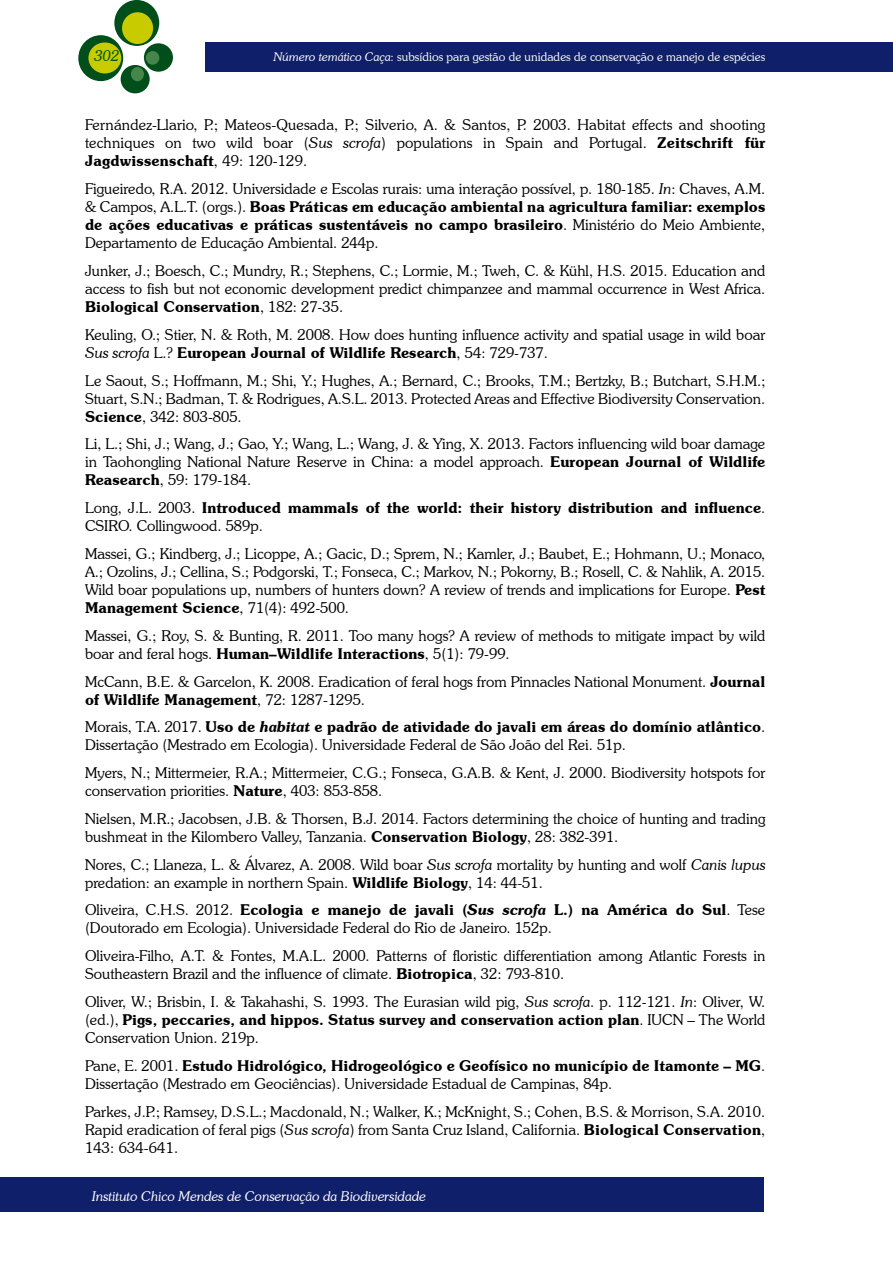
<style>
.page{position:relative;width:893px;height:1263px;background:#fff}
.page>*{position:absolute;margin:0;border:0;box-sizing:border-box;transform-origin:0 0}
.t1{font:300 15px/18px "Souvenir IT Cby BT";color:#000}
.t2{font:600 15px/18px "Souvenir IT Cby BT";color:#000}
.t3{font:italic 300 15px "Souvenir IT Cby BT";color:#004e1a}
.t4{font:italic 300 13.5px "Souvenir IT Cby BT";color:#fff}
.t5{font:300 12px "Souvenir IT Cby BT";color:#fff}
.s1{font-style:italic}
.s2{font-weight:600}
.s3{font-weight:300}
.s4{font-weight:600;font-style:italic}
</style>
<div class="page">
<div style="left:205px;top:43px;width:687px;height:29px;background:#101f69"></div>
<div style="left:114px;top:0;width:45px;height:46px;background:#004e1a;border-radius:50%"></div>
<div style="left:78px;top:35px;width:45px;height:46px;background:#004e1a;border-radius:50%"></div>
<div style="left:144px;top:43px;width:29px;height:29px;background:#004e1a;border-radius:50%"></div>
<div style="left:121px;top:65px;width:29px;height:28px;background:#004e1a;border-radius:50%"></div>
<div style="left:122px;top:12px;width:31px;height:32px;background:#c8cb00;border-radius:50%"></div>
<div style="left:88px;top:42px;width:33px;height:31px;background:#c8cb00;border-radius:50%"></div>
<div style="left:146px;top:51px;width:13px;height:14px;background:#47864a;border-radius:50%"></div>
<div style="left:131px;top:67px;width:13px;height:14px;background:#47864a;border-radius:50%"></div>
<div style="left:0;top:1178px;width:764px;height:34px;background:#101f69"></div>
<p class="t3" style="left:95px;top:46px;width:26px">302</p>
<p class="t5" style="left:274px;top:49px;width:493px"><span class="s1">Número temático Caça</span>: subsídios para gestão de unidades de conservação e manejo de espécies</p>
<p class="t1" style="left:85px;top:116px;width:682px;text-align:justify">Fernández-Llario, P.; Mateos-Quesada, P.; Silverio, A. &amp; Santos, P. 2003. Habitat effects and shooting techniques on two wild boar (<span class="s1">Sus scrofa</span>) populations in Spain and Portugal. <span class="s2">Zeitschrift für Jagdwissenschaft</span>, 49: 120-129.</p>
<p class="t1" style="left:85px;top:180px;width:682px;text-align:justify">Figueiredo, R.A. 2012. Universidade e Escolas rurais: uma interação possível, p. 180-185. <span class="s1">In</span>: Chaves, A.M. &amp; Campos, A.L.T. (orgs.). <span class="s2">Boas Práticas em educação ambiental na agricultura familiar: exemplos de ações educativas e práticas sustentáveis no campo brasileiro</span>. Ministério do Meio Ambiente, Departamento de Educação Ambiental. 244p.</p>
<p class="t1" style="left:85px;top:262px;width:682px;text-align:justify">Junker, J.; Boesch, C.; Mundry, R.; Stephens, C.; Lormie, M.; Tweh, C. &amp; Kühl, H.S. 2015. Education and access to fish but not economic development predict chimpanzee and mammal occurrence in West Africa.<br><span class="s2">Biological Conservation</span>, 182: 27-35.</p>
<p class="t1" style="left:85px;top:325px;width:682px">Keuling, O.; Stier, N. &amp; Roth, M. 2008. How does hunting influence activity and spatial usage in wild boar<br><span class="s1">Sus scrofa</span> L.? <span class="s2">European Journal of Wildlife Research</span>, 54: 729-737.</p>
<p class="t1" style="left:85px;top:371px;width:682px;text-align:justify">Le Saout, S.; Hoffmann, M.; Shi, Y.; Hughes, A.; Bernard, C.; Brooks, T.M.; Bertzky, B.; Butchart, S.H.M.; Stuart, S.N.; Badman, T. &amp; Rodrigues, A.S.L. 2013. Protected Areas and Effective Biodiversity Conservation.<br><span class="s2">Science</span>, 342: 803-805.</p>
<p class="t1" style="left:85px;top:435px;width:682px;text-align:justify">Li, L.; Shi, J.; Wang, J.; Gao, Y.; Wang, L.; Wang, J. &amp; Ying, X. 2013. Factors influencing wild boar damage in Taohongling National Nature Reserve in China: a model approach. <span class="s2">European Journal of Wildlife Reasearch</span>, 59: 179-184.</p>
<p class="t2" style="left:85px;top:499px;width:682px"><span class="s3">Long, J.L. 2003.</span> Introduced mammals of the world: their history distribution and influence<span class="s3">.<br>CSIRO. Collingwood. 589p.</span></p>
<p class="t1" style="left:85px;top:544px;width:682px;text-align:justify">Massei, G.; Kindberg, J.; Licoppe, A.; Gacic, D.; Sprem, N.; Kamler, J.; Baubet, E.; Hohmann, U.; Monaco, A.; Ozolins, J.; Cellina, S.; Podgorski, T.; Fonseca, C.; Markov, N.; Pokorny, B.; Rosell, C. &amp; Nahlik, A. 2015.<br>Wild boar populations up, numbers of hunters down? A review of trends and implications for Europe. <span class="s2">Pest Management Science</span>, 71(4): 492-500.</p>
<p class="t1" style="left:85px;top:626px;width:682px">Massei, G.; Roy, S. &amp; Bunting, R. 2011. Too many hogs? A review of methods to mitigate impact by wild boar and feral hogs. <span class="s2">Human–Wildlife Interactions</span>, 5(1): 79-99.</p>
<p class="t1" style="left:85px;top:672px;width:682px">McCann, B.E. &amp; Garcelon, K. 2008. Eradication of feral hogs from Pinnacles National Monument. <span class="s2">Journal of Wildlife Management</span>, 72: 1287-1295.</p>
<p class="t1" style="left:85px;top:718px;width:682px">Morais, T.A. 2017. <span class="s2">Uso de</span> <span class="s4">habitat</span> <span class="s2">e padrão de atividade do javali em áreas do domínio atlântico</span>.<br>Dissertação (Mestrado em Ecologia). Universidade Federal de São João del Rei. 51p.</p>
<p class="t1" style="left:85px;top:764px;width:682px">Myers, N.; Mittermeier, R.A.; Mittermeier, C.G.; Fonseca, G.A.B. &amp; Kent, J. 2000. Biodiversity hotspots for conservation priorities. <span class="s2">Nature</span>, 403: 853-858.</p>
<p class="t1" style="left:85px;top:809px;width:682px">Nielsen, M.R.; Jacobsen, J.B. &amp; Thorsen, B.J. 2014. Factors determining the choice of hunting and trading bushmeat in the Kilombero Valley, Tanzania. <span class="s2">Conservation Biology</span>, 28: 382-391.</p>
<p class="t1" style="left:85px;top:855px;width:682px">Nores, C.; Llaneza, L. &amp; Álvarez, A. 2008. Wild boar <span class="s1">Sus scrofa</span> mortality by hunting and wolf <span class="s1">Canis lupus </span>predation: an example in northern Spain. <span class="s2">Wildlife Biology</span>, 14: 44-51.</p>
<p class="t1" style="left:85px;top:901px;width:682px">Oliveira, C.H.S. 2012. <span class="s2">Ecologia e manejo de javali (</span><span class="s4">Sus scrofa</span> <span class="s2">L.) na América do Sul</span>. Tese (Doutorado em Ecologia). Universidade Federal do Rio de Janeiro. 152p.</p>
<p class="t1" style="left:85px;top:947px;width:682px">Oliveira-Filho, A.T. &amp; Fontes, M.A.L. 2000. Patterns of floristic differentiation among Atlantic Forests in<br>Southeastern Brazil and the influence of climate. <span class="s2">Biotropica</span>, 32: 793-810.</p>
<p class="t1" style="left:85px;top:992px;width:682px;text-align:justify">Oliver, W.; Brisbin, I. &amp; Takahashi, S. 1993. The Eurasian wild pig, <span class="s1">Sus scrofa</span>. p. 112-121. <span class="s1">In</span>: Oliver, W. (ed.), <span class="s2">Pigs, peccaries, and hippos. Status survey and conservation action plan</span>. IUCN – The World Conservation Union. 219p.</p>
<p class="t1" style="left:85px;top:1056px;width:682px">Pane, E. 2001. <span class="s2">Estudo Hidrológico, Hidrogeológico e Geofísico no município de Itamonte – MG</span>.<br>Dissertação (Mestrado em Geociências). Universidade Estadual de Campinas, 84p.</p>
<p class="t1" style="left:85px;top:1102px;width:682px;text-align:justify">Parkes, J.P.; Ramsey, D.S.L.; Macdonald, N.; Walker, K.; McKnight, S.; Cohen, B.S. &amp; Morrison, S.A. 2010.<br>Rapid eradication of feral pigs (<span class="s1">Sus scrofa</span>) from Santa Cruz Island, California. <span class="s2">Biological Conservation</span>, 143: 634-641.</p>
<p class="t4" style="left:92px;top:1188px;width:335px">Instituto Chico Mendes de Conservação da Biodiversidade</p>
</div>
